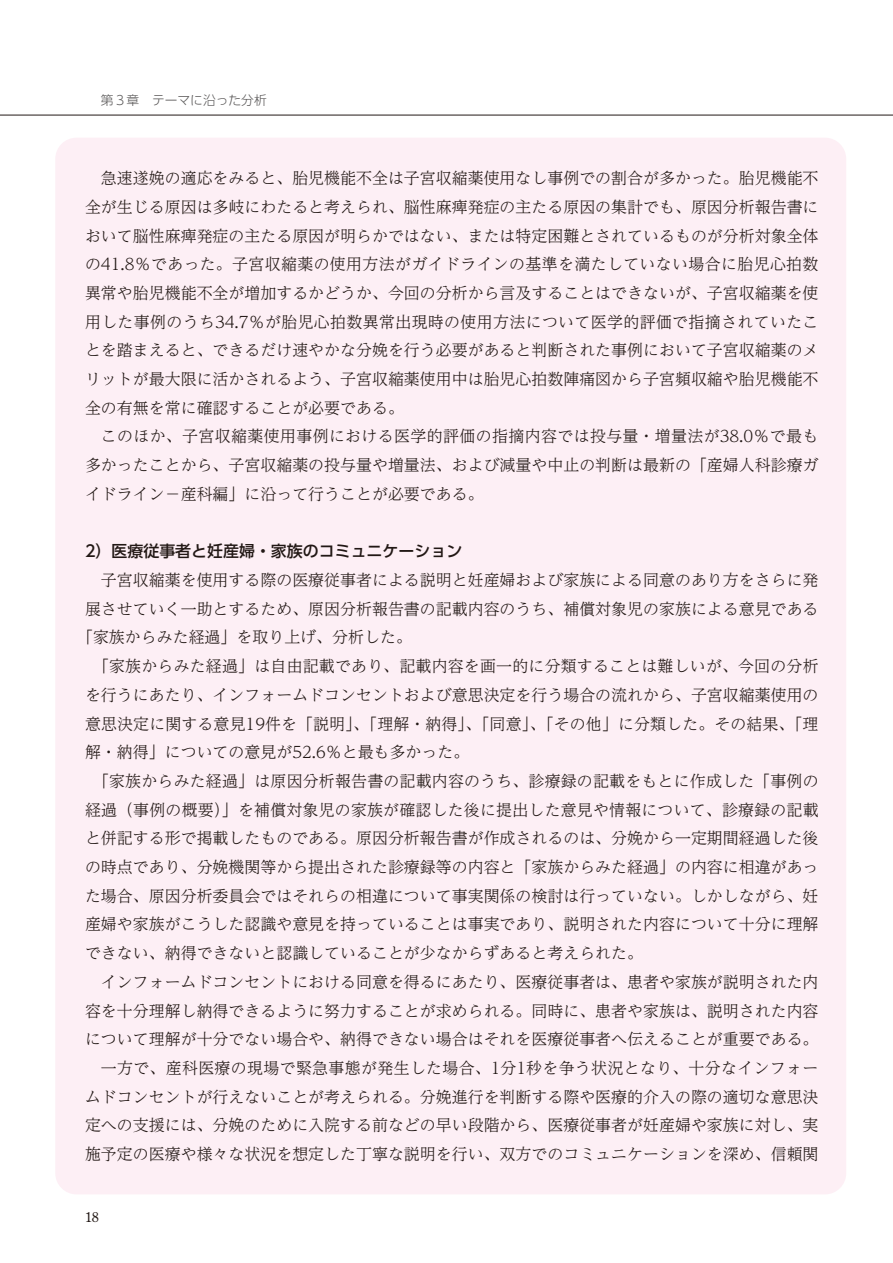
<style>
.page{position:relative;width:893px;height:1263px;background:#fff}
.page>*{position:absolute;margin:0;border:0;box-sizing:border-box;transform-origin:0 0}
.t1{font:300 15.9px/28.7px "UD Reimin Pr 6 N";color:#221815;text-align:justify}
.t2{font:300 15.9px "UD Reimin Pr 6 N";letter-spacing:.02em;color:#221815}
.t3{font:500 15.9px "UD Shin Go Pr 6 N";color:#221815}
.t4{font:13.8px "Century Old Style Std";color:#221815}
.t5{font:300 12.75px "UD Shin Go Pr 6 N";color:#595757}
</style>
<div class="page">
<div style="left:55px;top:138px;width:791px;height:1056px;background:#fdeff5;border-radius:21px"></div>
<hr style="left:0;top:115px;width:893px;height:1px;background:#221815">
<p class="t5" style="left:101px;top:90px;width:167px">第３章　テーマに沿った分析</p>
<p class="t1" style="left:85px;top:163px;width:735px;text-indent:16px">急速遂娩の適応をみると、胎児機能不全は子宮収縮薬使用なし事例での割合が多かった。胎児機能不全が生じる原因は多岐にわたると考えられ、脳性麻痺発症の主たる原因の集計でも、原因分析報告書において脳性麻痺発症の主たる原因が明らかではない、または特定困難とされているものが分析対象全体の41.8％であった。子宮収縮薬の使用方法がガイドラインの基準を満たしていない場合に胎児心拍数異常や胎児機能不全が増加するかどうか、今回の分析から言及することはできないが、子宮収縮薬を使用した事例のうち34.7％が胎児心拍数異常出現時の使用方法について医学的評価で指摘されていたことを踏まえると、できるだけ速やかな分娩を行う必要があると判断された事例において子宮収縮薬のメリットが最大限に活かされるよう、子宮収縮薬使用中は胎児心拍数陣痛図から子宮頻収縮や胎児機能不全の有無を常に確認することが必要である。</p>
<p class="t1" style="left:85px;top:422px;width:735px;text-indent:16px">このほか、子宮収縮薬使用事例における医学的評価の指摘内容では投与量・増量法が38.0％で最も多かったことから、子宮収縮薬の投与量や増量法、および減量や中止の判断は最新の「産婦人科診療ガイドライン－産科編」に沿って行うことが必要である。</p>
<p class="t3" style="left:85px;top:538px;width:379px">2）医療従事者と妊産婦・家族のコミュニケーション</p>
<p class="t1" style="left:101px;top:565px;width:719px">子宮収縮薬を使用する際の医療従事者による説明と妊産婦および家族による同意のあり方をさらに発</p>
<p class="t1" style="left:85px;top:594px;width:735px">展させていく一助とするため、原因分析報告書の記載内容のうち、補償対象児の家族による意見である</p>
<p class="t1" style="left:77px;top:622px;width:336px">「家族からみた経過」を取り上げ、分析した。</p>
<p class="t1" style="left:93px;top:651px;width:727px">「家族からみた経過」は自由記載であり、記載内容を画一的に分類することは難しいが、今回の分析</p>
<p class="t1" style="left:85px;top:680px;width:735px">を行うにあたり、インフォームドコンセントおよび意思決定を行う場合の流れから、子宮収縮薬使用の</p>
<p class="t1" style="left:85px;top:709px;width:735px">意思決定に関する意見19件を「説明」、「理解・納得」、「同意」、「その他」に分類した。その結果、「理</p>
<p class="t1" style="left:85px;top:737px;width:386px">解・納得」についての意見が52.6％と最も多かった。</p>
<p class="t1" style="left:93px;top:766px;width:727px">「家族からみた経過」は原因分析報告書の記載内容のうち、診療録の記載をもとに作成した「事例の</p>
<p class="t1" style="left:85px;top:795px;width:735px">経過（事例の概要）」を補償対象児の家族が確認した後に提出した意見や情報について、診療録の記載</p>
<p class="t1" style="left:85px;top:823px;width:735px">と併記する形で掲載したものである。原因分析報告書が作成されるのは、分娩から一定期間経過した後</p>
<p class="t1" style="left:85px;top:852px;width:735px">の時点であり、分娩機関等から提出された診療録等の内容と「家族からみた経過」の内容に相違があっ</p>
<p class="t1" style="left:85px;top:881px;width:735px">た場合、原因分析委員会ではそれらの相違について事実関係の検討は行っていない。しかしながら、妊</p>
<p class="t1" style="left:85px;top:909px;width:735px">産婦や家族がこうした認識や意見を持っていることは事実であり、説明された内容について十分に理解</p>
<p class="t1" style="left:85px;top:938px;width:560px">できない、納得できないと認識していることが少なからずあると考えられた。</p>
<p class="t1" style="left:101px;top:967px;width:719px">インフォームドコンセントにおける同意を得るにあたり、医療従事者は、患者や家族が説明された内</p>
<p class="t1" style="left:85px;top:996px;width:735px">容を十分理解し納得できるように努力することが求められる。同時に、患者や家族は、説明された内容</p>
<p class="t1" style="left:85px;top:1024px;width:735px">について理解が十分でない場合や、納得できない場合はそれを医療従事者へ伝えることが重要である。</p>
<p class="t2" style="left:101px;top:1055px;width:719px">一方で、産科医療の現場で緊急事態が発生した場合、1分1秒を争う状況となり、十分なインフォー</p>
<p class="t1" style="left:85px;top:1082px;width:735px">ムドコンセントが行えないことが考えられる。分娩進行を判断する際や医療的介入の際の適切な意思決</p>
<p class="t1" style="left:85px;top:1110px;width:735px">定への支援には、分娩のために入院する前などの早い段階から、医療従事者が妊産婦や家族に対し、実</p>
<p class="t1" style="left:85px;top:1139px;width:735px">施予定の医療や様々な状況を想定した丁寧な説明を行い、双方でのコミュニケーションを深め、信頼関</p>
<p class="t4" style="left:85px;top:1208px;width:15px">18</p>
</div>
